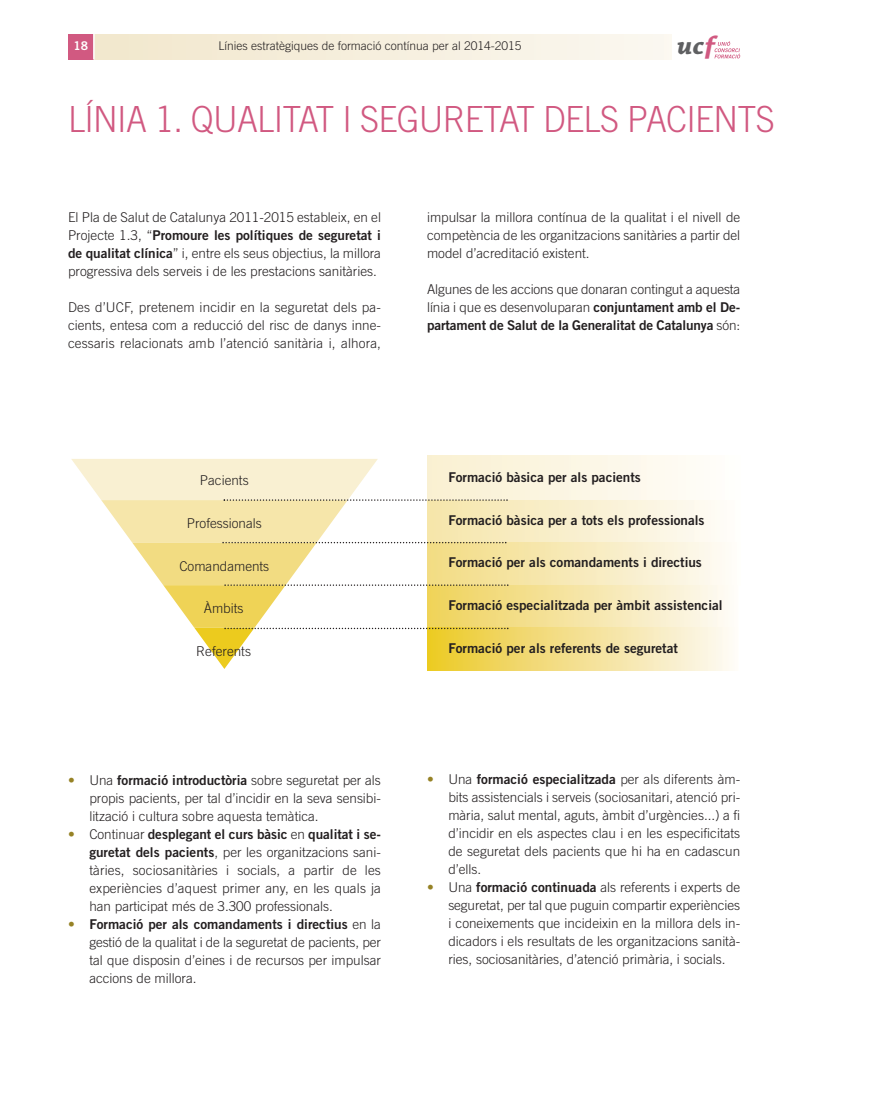
<style>
.page{position:relative;width:893px;height:1106px;background:#fff}
.page>*{position:absolute;margin:0;border:0;box-sizing:border-box;transform-origin:0 0}
.t1{font:300 36px "Trade Gothic";letter-spacing:-.02em;color:#d15981;scale:.95 1}
.t2{font:italic 700 26.85px "Chaparral Pro";color:#5f6062}
.t3{font:300 13.5px/18px "Trade Gothic";color:#231f20;text-align:justify}
.t4{font:13.5px "Trade Gothic Bold Two";color:#231f20}
.t5{font:300 12px "Trade Gothic";color:#231f20}
.t6{font:12px "Trade Gothic Bold Two";color:#fff}
.s1{color:#d15981}
.s2{font-family:"Trade Gothic";font-weight:300}
.s3{font-family:"Trade Gothic Bold Two";font-weight:400}
.s4{color:#968225}
.s5{font-family:"Trade Gothic";font-weight:300;color:#968225}
</style>
<div class="page">
<div style="left:68px;top:34px;width:604px;height:26px;background:linear-gradient(to right,#f1e6cb,#fbf7f0)"></div>
<div style="left:68px;top:34px;width:26px;height:25px;background:#d15981"></div>
<hr style="left:93px;top:34px;width:2px;height:26px;background:#fff">
<svg style="left:714px;top:41px;width:26px;height:17px"></svg>
<svg style="left:427px;top:456px;width:263px;height:44px"></svg>
<svg style="left:508px;top:500px;width:209px;height:42px;background:#faf2d8"></svg>
<svg style="left:508px;top:542px;width:218px;height:43px;background:#f8eec9"></svg>
<svg style="left:508px;top:585px;width:221px;height:42px;background:#f7eaba"></svg>
<svg style="left:508px;top:627px;width:224px;height:43px;background:#f6e6ab"></svg>
<svg style="left:71px;top:457px;width:437px;height:213px"></svg>
<p class="t6" style="left:73px;top:42px;width:16px">18</p>
<p class="t5" style="left:218px;top:41px;width:305px">Línies estratègiques de formació contínua per al 2014-2015</p>
<h2 class="t2" style="left:677px;top:29px;width:39px">uc<span class="s1">f</span></h2>
<h1 class="t1" style="left:68px;top:106px;width:745px">LÍNIA 1. QUALITAT I SEGURETAT DELS PACIENTS</h1>
<p class="t3" style="left:68px;top:210px;width:314px">El Pla de Salut de Catalunya 2011-2015 estableix, en el</p>
<p class="t4" style="left:68px;top:231px;width:314px"><span class="s2">Projecte 1.3, “</span>Promoure les polítiques de seguretat i</p>
<p class="t3" style="left:68px;top:246px;width:314px"><span class="s3">de qualitat clínica</span>” i, entre els seus objectius, la millora progressiva dels serveis i de les prestacions sanitàries.</p>
<p class="t3" style="left:68px;top:300px;width:314px">Des d’UCF, pretenem incidir en la seguretat dels pa&shy;cients, entesa com a reducció del risc de danys inne&shy;cessaris relacionats amb l’atenció sanitària i, alhora,</p>
<p class="t3" style="left:427px;top:210px;width:315px">impulsar la millora contínua de la qualitat i el nivell de competència de les organitzacions sanitàries a partir del model d’acreditació existent.</p>
<p class="t3" style="left:427px;top:282px;width:315px">Algunes de les accions que donaran contingut a aquesta línia i que es desenvoluparan <span class="s3">conjuntament amb el De-</span></p>
<p class="t4" style="left:427px;top:321px;width:315px">partament de Salut de la Generalitat de Catalunya <span class="s2">són:</span></p>
<p class="t3" style="left:200px;top:472px;width:50px">Pacients</p>
<p class="t3" style="left:187px;top:515px;width:76px">Professionals</p>
<p class="t3" style="left:179px;top:558px;width:91px">Comandaments</p>
<p class="t3" style="left:204px;top:600px;width:41px">Àmbits</p>
<p class="t3" style="left:196px;top:643px;width:56px">Referents</p>
<p class="t4" style="left:448px;top:472px;width:194px">Formació bàsica per als pacients</p>
<p class="t4" style="left:448px;top:515px;width:258px">Formació bàsica per a tots els professionals</p>
<p class="t4" style="left:448px;top:557px;width:255px">Formació per als comandaments i directius</p>
<p class="t4" style="left:448px;top:600px;width:276px">Formació especialitzada per àmbit assistencial</p>
<p class="t4" style="left:448px;top:643px;width:231px">Formació per als referents de seguretat</p>
<p class="t3" style="left:89px;top:772px;width:293px;text-indent:-21px"><span class="s4">•</span> Una <span class="s3">formació introductòria</span> sobre seguretat per als propis pacients, per tal d’incidir en la seva sensibi&shy;lització i cultura sobre aquesta temàtica.</p>
<p class="t4" style="left:68px;top:829px;width:314px"><span class="s5">•</span> <span class="s2">Continuar</span> desplegant el curs bàsic <span class="s2">en</span> qualitat i se-</p>
<p class="t3" style="left:89px;top:844px;width:293px"><span class="s3">guretat dels pacients</span>, per les organitzacions sani&shy;tàries, sociosanitàries i socials, a partir de les experiències d’aquest primer any, en les quals ja han participat més de 3.300 professionals.</p>
<p class="t4" style="left:68px;top:919px;width:314px"><span class="s5">•</span> Formació per als comandaments i directius <span class="s2">en la</span></p>
<p class="t3" style="left:89px;top:934px;width:293px">gestió de la qualitat i de la seguretat de pacients, per tal que disposin d’eines i de recursos per impulsar accions de millora.</p>
<p class="t4" style="left:427px;top:774px;width:315px"><span class="s5">•</span> <span class="s2">Una</span> formació especialitzada <span class="s2">per als diferents àm-</span></p>
<p class="t3" style="left:448px;top:789px;width:293px">bits assistencials i serveis (sociosanitari, atenció pri&shy;mària, salut mental, aguts, àmbit d’urgències...) a fi d’incidir en els aspectes clau i en les especificitats de seguretat dels pacients que hi ha en cadascun d’ells.</p>
<p class="t3" style="left:448px;top:879px;width:293px;text-indent:-21px"><span class="s4">•</span> Una <span class="s3">formació continuada</span> als referents i experts de seguretat, per tal que puguin compartir experiències i coneixements que incideixin en la millora dels in&shy;dicadors i els resultats de les organitzacions sanità&shy;ries, sociosanitàries, d’atenció primària, i socials.</p>
</div>
